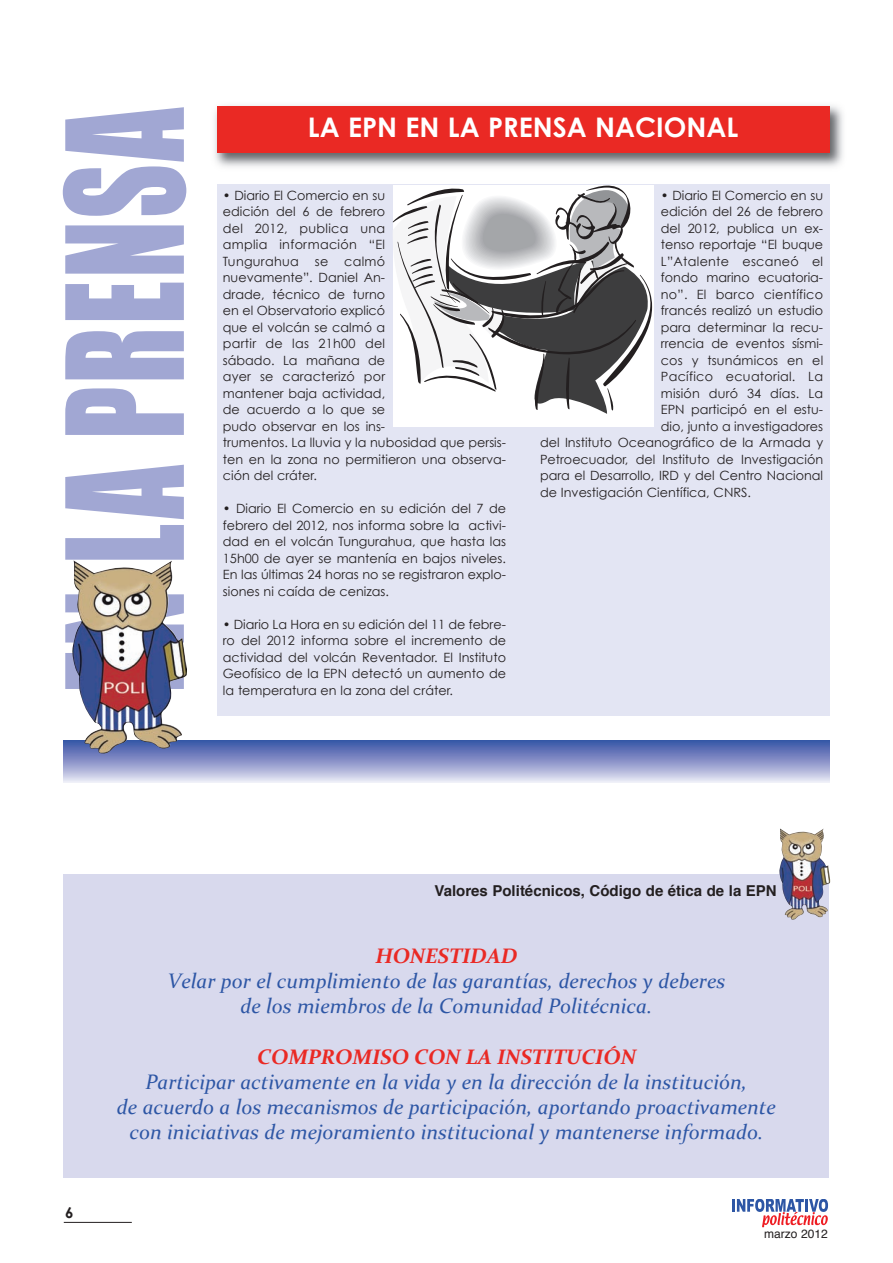
<style>
.page{position:relative;width:893px;height:1263px;background:#fff}
.page>*{position:absolute;margin:0;border:0;box-sizing:border-box;transform-origin:0 0}
.t1{font:150px "Impact";letter-spacing:.025em;color:#a1a7d3;scale:.7 1}
.t2{font:700 27px "Century Gothic";color:#fff}
.t3{font:italic 21px/25.2px "Constantia";color:#2d56a5;text-align:center}
.t4{font:italic 700 21px "Constantia";color:#ea2924}
.t5{font:700 15px "Helvetica";color:#231f20}
.t6{font:700 15px "Century Gothic";color:#231f20}
.t7{font:12.75px/16.5px "Century Gothic";color:#231f20;text-align:justify}
.t8{font:12.75px "Century Gothic";letter-spacing:.02em;color:#231f20}
.t9{font:12px "Helvetica";color:#231f20}
</style>
<div class="page">
<div style="left:217px;top:184px;width:612px;height:532px;background:#e3e5f3"></div>
<div style="left:393px;top:186px;width:260px;height:241px;background:#fff"></div>
<svg style="left:393px;top:186px;width:259px;height:228px"></svg>
<img style="left:214px;top:105px;width:629px;height:62px">
<div style="left:217px;top:106px;width:612px;height:47px;background:#ea2924"></div>
<svg style="left:732px;top:1199px;width:96px;height:28px"></svg>
<hr style="left:64px;top:1222px;width:68px;height:1px;background:#231f20">
<div style="left:64px;top:874px;width:765px;height:304px;background:#d8d9ed"></div>
<div style="left:64px;top:740px;width:765px;height:42px;background:linear-gradient(to bottom,#334da3,#e0ddef)"></div>
<img style="left:73px;top:560px;width:114px;height:193px">
<img style="left:780px;top:828px;width:50px;height:92px">
<h1 class="t1" style="left:33px;top:693px;width:839px;rotate:-90deg">EN LA PRENSA</h1>
<h2 class="t2" style="left:308px;top:110px;width:432px">LA EPN EN LA PRENSA NACIONAL</h2>
<p class="t7" style="left:223px;top:187px;width:285px;text-align:left">• Diario El Comercio en su<br>edición del 6 de febrero<br>del 2012, publica una<br>amplia información “El<br>Tungurahua se calmó<br>nuevamente”. Daniel An -<br>drade, técnico de turno<br>en el Observatorio explicó<br>que el volcán se calmó a<br>partir de las 21h00 del<br>sábado. La mañana de<br>ayer se caracterizó por<br>mantener baja actividad,<br>de acuerdo a lo que se<br>pudo observar en los ins-<br>trumentos. La lluvia y la nubosidad que persis&shy;ten en la zona no permitieron una observa&shy;ción del cráter.</p>
<p class="t7" style="left:223px;top:500px;width:285px">• Diario El Comercio en su edición del 7 de febrero del 2012, nos informa sobre la activi&shy;dad en el volcán Tungurahua, que hasta las 15h00 de ayer se mantenía en bajos niveles.<br>En las últimas 24 horas no se registraron explo&shy;siones ni caída de cenizas.</p>
<p class="t7" style="left:223px;top:616px;width:285px">• Diario La Hora en su edición del 11 de febre&shy;ro del 2012 informa sobre el incremento de actividad del volcán Reventador. El Instituto Geofísico de la EPN detectó un aumento de la temperatura en la zona del cráter.</p>
<p class="t7" style="left:661px;top:187px;width:164px">• Diario El Comercio en su</p>
<p class="t7" style="left:661px;top:203px;width:164px">edición del 26 de febrero</p>
<p class="t7" style="left:661px;top:220px;width:164px">del 2012, publica un ex -</p>
<p class="t7" style="left:661px;top:236px;width:164px">tenso reportaje “El buque</p>
<p class="t8" style="left:661px;top:253px;width:164px">L”Atalente escaneó el</p>
<p class="t7" style="left:661px;top:269px;width:164px">fondo marino ecuatoria-</p>
<p class="t8" style="left:661px;top:286px;width:164px">no”. El barco científico</p>
<p class="t7" style="left:661px;top:302px;width:164px">francés realizó un estudio</p>
<p class="t7" style="left:661px;top:319px;width:164px">para determinar la recu-</p>
<p class="t7" style="left:661px;top:335px;width:164px">rrencia de eventos sísmi-</p>
<p class="t7" style="left:661px;top:352px;width:164px">cos y tsunámicos en el</p>
<p class="t8" style="left:661px;top:368px;width:164px">Pacífico ecuatorial. La</p>
<p class="t7" style="left:661px;top:385px;width:164px">misión duró 34 días. La</p>
<p class="t7" style="left:661px;top:401px;width:164px">EPN participó en el estu-</p>
<p class="t7" style="left:661px;top:418px;width:164px">dio, junto a investigadores</p>
<p class="t7" style="left:540px;top:434px;width:285px">del Instituto Oceanográfico de la Armada y</p>
<p class="t7" style="left:540px;top:451px;width:285px">Petroecuador, del Instituto de Investigación</p>
<p class="t7" style="left:540px;top:467px;width:285px">para el Desarrollo, IRD y del Centro Nacional</p>
<p class="t7" style="left:540px;top:484px;width:213px">de Investigación Científica, CNRS.</p>
<p class="t5" style="left:434px;top:884px;width:344px">Valores Politécnicos, Código de ética de la EPN</p>
<p class="t6" style="left:65px;top:1203px;width:10px">6</p>
<h3 class="t4" style="left:375px;top:943px;width:144px">HONESTIDAD</h3>
<h3 class="t3" style="left:168px;top:968px;width:559px">Velar por el cumplimiento de las garantías, derechos y deberes de los miembros de la Comunidad Politécnica.</h3>
<h3 class="t4" style="left:257px;top:1044px;width:380px">COMPROMISO CON LA INSTITUCIÓN</h3>
<h3 class="t3" style="left:117px;top:1069px;width:660px">Participar activamente en la vida y en la dirección de la institución,<br>de acuerdo a los mecanismos de participación, aportando proactivamente con iniciativas de mejoramiento institucional y mantenerse informado.</h3>
<p class="t9" style="left:764px;top:1228px;width:65px">marzo 2012</p>
</div>
